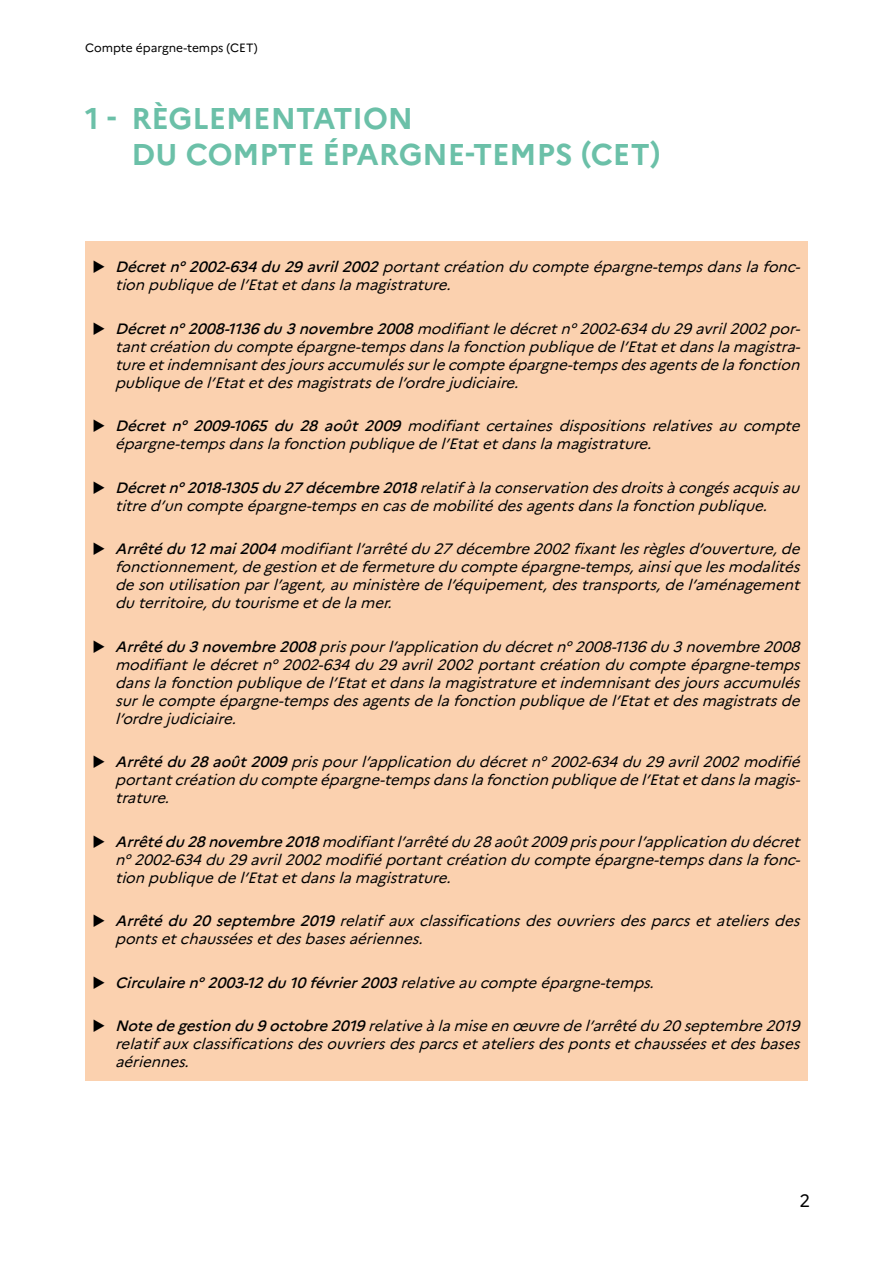
<style>
.page{position:relative;width:893px;height:1263px;background:#fff}
.page>*{position:absolute;margin:0;border:0;box-sizing:border-box;transform-origin:0 0}
.t1{font:700 30px/36px "Marianne";color:#6bc0a8}
.t2{font:17.85px "Marianne";color:#000}
.t3{font:italic 15px/18px "Marianne";color:#000;text-align:justify}
.t4{font:italic 500 15px "Marianne";color:#000}
.t5{font:12px "Marianne";color:#000}
.s1{font-weight:500}
.s2{font-weight:400}
</style>
<div class="page">
<div style="left:85px;top:241px;width:723px;height:840px;background:#fbd1af"></div>
<p class="t5" style="left:85px;top:40px;width:174px">Compte épargne-temps (CET)</p>
<h1 class="t1" style="left:132px;top:100px;width:531px;text-indent:-46px">1 - RÈGLEMENTATION<br>DU COMPTE ÉPARGNE-TEMPS (CET)</h1>
<p class="t3" style="left:115px;top:258px;width:691px;text-indent:-22px">◆ <span class="s1">Décretn°2002-634du29avril2002</span>portantcréation ducompteépargne-tempsdanslafonc&shy;tion publiquedel’Etatetdanslamagistrature.</p>
<p class="t3" style="left:115px;top:319px;width:691px;text-indent:-22px">◆ <span class="s1">Décretn°2008-1136du3novembre2008</span>modifiantledécretn° 2002-634du29avril2002por&shy;tantcréation ducompteépargne-tempsdanslafonction publiquedel’Etatetdanslamagistra&shy;tureetindemnisantdesjoursaccumuléssurlecompteépargne-tempsdesagentsdelafonction publiquedel’Etatetdesmagistratsdel’ordrejudiciaire.</p>
<p class="t3" style="left:115px;top:417px;width:691px;text-indent:-23px">◆ <span class="s1">Décret n° 2009-1065 du 28 août 2009</span> modifiant certaines dispositions relatives au compte épargne-tempsdanslafonction publiquedel’Etatetdanslamagistrature.</p>
<p class="t3" style="left:115px;top:478px;width:691px;text-indent:-23px">◆ <span class="s1">Décretn°2018-1305du27décembre2018</span>relatifàlaconservation desdroitsàcongésacquisau titred’un compteépargne-tempsen casdemobilitédesagentsdanslafonction publique.</p>
<p class="t3" style="left:115px;top:540px;width:691px;text-indent:-23px">◆ <span class="s1">Arrêtédu12mai2004</span>modifiantl’arrêtédu27décembre2002fixantlesrèglesd’ouverture,de fonctionnement,degestion etdefermetureducompteépargne-temps,ainsiquelesmodalités deson utilisation parl’agent,auministèredel’équipement,destransports,del’aménagement duterritoire,dutourismeetdelamer.</p>
<p class="t3" style="left:115px;top:637px;width:691px;text-indent:-22px">◆ <span class="s1">Arrêtédu3novembre2008</span>prispourl’application dudécretn° 2008-1136du3novembre2008 modifiantledécretn° 2002-634du29avril2002portantcréation ducompteépargne-temps danslafonction publiquedel’Etatetdanslamagistratureetindemnisantdesjoursaccumulés surlecompteépargne-tempsdesagentsdelafonction publiquedel’Etatetdesmagistratsde l’ordrejudiciaire.</p>
<p class="t3" style="left:115px;top:753px;width:691px;text-indent:-22px">◆ <span class="s1">Arrêtédu28août2009</span>prispourl’application dudécretn° 2002-634du29avril2002modifié portantcréation ducompteépargne-tempsdanslafonction publiquedel’Etatetdanslamagis&shy;trature.</p>
<p class="t3" style="left:115px;top:832px;width:691px;text-indent:-22px">◆ <span class="s1">Arrêtédu28novembre2018</span>modifiantl’arrêtédu28août2009prispourl’application dudécret n° 2002-634du29avril2002modifiéportantcréation ducompteépargne-tempsdanslafonc&shy;tion publiquedel’Etatetdanslamagistrature.</p>
<p class="t3" style="left:115px;top:912px;width:691px;text-indent:-23px">◆ <span class="s1">Arrêtédu20septembre2019</span>relatifauxclassificationsdesouvriersdesparcsetateliersdes pontsetchausséesetdesbasesaériennes.</p>
<p class="t4" style="left:93px;top:973px;width:567px">◆ Circulairen°2003-12du10février2003<span class="s2">relativeaucompteépargne-temps.</span></p>
<p class="t3" style="left:115px;top:1017px;width:691px;text-indent:-23px">◆ <span class="s1">Notedegestion du9octobre2019</span>relativeàlamiseen œuvredel’arrêtédu20septembre2019 relatifauxclassificationsdesouvriersdesparcsetateliersdespontsetchausséesetdesbases aériennes.</p>
<p class="t2" style="left:799px;top:1190px;width:12px">2</p>
</div>
